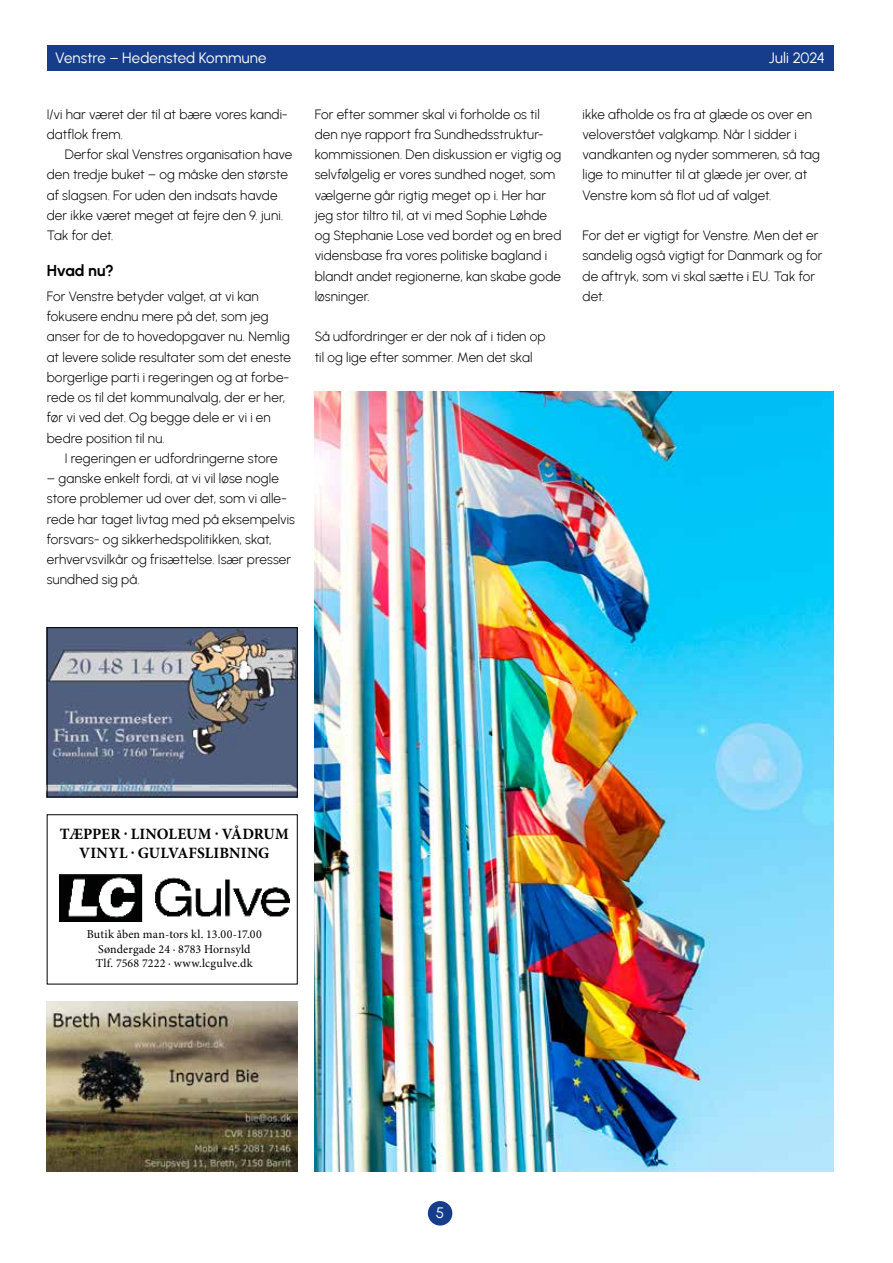
<style>
.page{position:relative;width:893px;height:1263px;background:#fff}
.page>*{position:absolute;margin:0;border:0;box-sizing:border-box;transform-origin:0 0}
.t1{font:700 15.75px/18.9px "Minion Pro";letter-spacing:.01em;color:#000;text-align:center}
.t2{font:700 15.75px "Urbanist PPT";letter-spacing:-.005em;color:#000}
.t3{font:15.15px "Urbanist PPT";color:#fff}
.t4{font:15px "Urbanist PPT";letter-spacing:.01em;color:#fff}
.t5{font:300 13.5px/20.2px "Urbanist PPT";letter-spacing:.01em;color:#000}
.t6{font:12px/14.4px "Minion Pro";letter-spacing:.01em;color:#000;text-align:center}
</style>
<div class="page">
<div style="left:428px;top:1201px;width:24px;height:24px;background:#153d8b;border-radius:50%"></div>
<div style="left:47px;top:45px;width:786px;height:26px;background:#153d8b"></div>
<img style="left:315px;top:392px;width:518px;height:780px">
<div style="left:47px;top:814px;width:251px;height:170px;border:1px solid #000"></div>
<img style="left:59px;top:875px;width:230px;height:46px">
<img style="left:49px;top:629px;width:247px;height:166px">
<div style="left:47px;top:627px;width:251px;height:170px;border:1px solid #000"></div>
<img style="left:47px;top:1001px;width:251px;height:170px">
<p class="t4" style="left:55px;top:49px;width:213px">Venstre – Hedensted Kommune</p>
<p class="t4" style="left:769px;top:49px;width:57px">Juli 2024</p>
<p class="t5" style="left:47px;top:104px;width:243px">I/vi har været der til at bære vores kandi&shy;datflok frem.</p>
<p class="t5" style="left:47px;top:144px;width:247px;text-indent:18px">Derfor skal Venstres organisation have den tredje buket – og måske den største af slagsen. For uden den indsats havde der ikke været meget at fejre den 9. juni.<br>Tak for det.</p>
<p class="t2" style="left:47px;top:261px;width:69px">Hvad nu?</p>
<p class="t5" style="left:47px;top:286px;width:246px">For Venstre betyder valget, at vi kan fokusere endnu mere på det, som jeg anser for de to hovedopgaver nu. Nemlig at levere solide resultater som det eneste borgerlige parti i regeringen og at forbe&shy;rede os til det kommunalvalg, der er her, før vi ved det. Og begge dele er vi i en bedre position til nu.</p>
<p class="t5" style="left:65px;top:448px;width:214px">I regeringen er udfordringerne store</p>
<p class="t5" style="left:47px;top:468px;width:250px">– ganske enkelt fordi, at vi vil løse nogle store problemer ud over det, som vi alle&shy;rede har taget livtag med på eksempelvis forsvars- og sikkerhedspolitikken, skat, erhvervsvilkår og frisættelse. Især presser sundhed sig på.</p>
<p class="t5" style="left:315px;top:104px;width:248px">For efter sommer skal vi forholde os til den nye rapport fra Sundhedsstruktur&shy;kommissionen. Den diskussion er vigtig og selvfølgelig er vores sundhed noget, som vælgerne går rigtig meget op i. Her har jeg stor tiltro til, at vi med Sophie Løhde og Stephanie Lose ved bordet og en bred vidensbase fra vores politiske bagland i blandt andet regionerne, kan skabe gode løsninger.</p>
<p class="t5" style="left:315px;top:327px;width:232px">Så udfordringer er der nok af i tiden op til og lige efter sommer. Men det skal</p>
<p class="t5" style="left:583px;top:104px;width:239px">ikke afholde os fra at glæde os over en veloverstået valgkamp. Når I sidder i vandkanten og nyder sommeren, så tag lige to minutter til at glæde jer over, at Venstre kom så flot ud af valget.</p>
<p class="t5" style="left:583px;top:225px;width:242px">For det er vigtigt for Venstre. Men det er sandelig også vigtigt for Danmark og for de aftryk, som vi skal sætte i EU. Tak for det.</p>
<p class="t1" style="left:60px;top:825px;width:230px">TÆPPER · LINOLEUM · VÅDRUM<br>VINYL · GULVAFSLIBNING</p>
<p class="t6" style="left:87px;top:927px;width:176px">Butik åben man-tors kl. 13.00-17.00<br>Søndergade 24 · 8783 Hornsyld<br>Tlf. 7568 7222 · www.lcgulve.dk</p>
<p class="t3" style="left:436px;top:1203px;width:10px">5</p>
</div>
